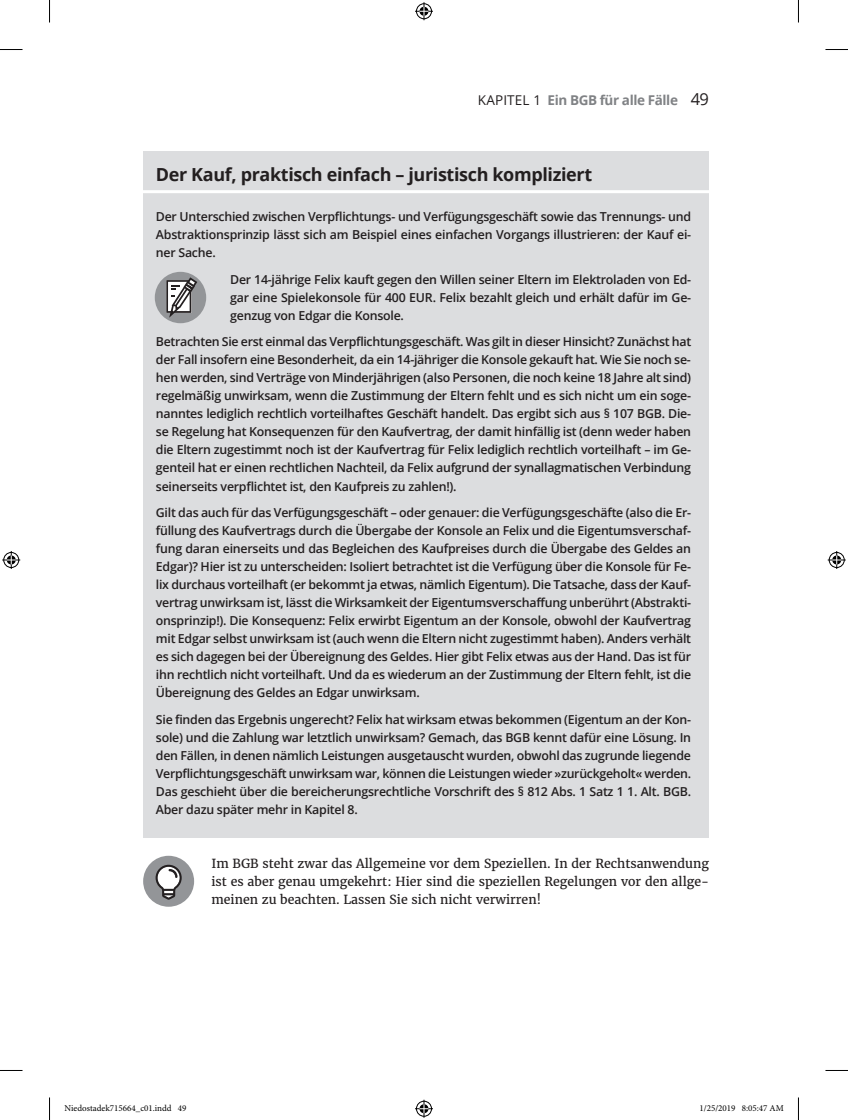
<style>
.page{position:relative;width:848px;height:1120px;background:#fff}
.page>*{position:absolute;margin:0;border:0;box-sizing:border-box;transform-origin:0 0}
.t1{font:700 18px "Open Sans";letter-spacing:-.02em;color:#231f20}
.t2{font:700 13.5px "Open Sans";letter-spacing:-.03em;color:#808285}
.t3{font:600 12.3px/18px "Open Sans";letter-spacing:-.02em;color:#231f20;text-align:justify}
.t4{font:12.3px/18px "Merriweather";color:#231f20;text-align:justify}
.t5{font:9px "Minion Pro";color:#000}
.s1{font-weight:400;color:#231f20}
.s2{font-weight:400;font-size:16.5px;color:#231f20}
</style>
<div class="page">
<div style="left:143px;top:855px;width:51px;height:51px;background:#939598;border-radius:50%"></div>
<svg style="left:155px;top:864px;width:27px;height:35px"></svg>
<div style="left:143px;top:151px;width:566px;height:55px;background:#dcdddf"></div>
<hr style="left:70px;top:190px;width:639px;height:3px;background:#fff">
<div style="left:143px;top:194px;width:566px;height:87px;background:#dcdddf"></div>
<div style="left:143px;top:256px;width:566px;height:88px;background:#dcdddf"></div>
<div style="left:143px;top:319px;width:566px;height:195px;background:#dcdddf"></div>
<div style="left:143px;top:489px;width:566px;height:232px;background:#dcdddf"></div>
<div style="left:143px;top:696px;width:566px;height:141px;background:#dcdddf"></div>
<div style="left:155px;top:272px;width:51px;height:51px;background:#939598;border-radius:50%"></div>
<svg style="left:166px;top:277px;width:31px;height:41px"></svg>
<svg style="left:0;top:49px;width:22px;height:1px"></svg>
<svg style="left:825px;top:49px;width:22px;height:1px"></svg>
<svg style="left:0;top:1070px;width:22px;height:1px"></svg>
<svg style="left:825px;top:1070px;width:22px;height:1px"></svg>
<svg style="left:49px;top:0;width:1px;height:23px"></svg>
<svg style="left:49px;top:1097px;width:1px;height:22px"></svg>
<svg style="left:798px;top:0;width:1px;height:23px"></svg>
<svg style="left:798px;top:1097px;width:1px;height:22px"></svg>
<svg style="left:415px;top:2px;width:18px;height:18px"></svg>
<svg style="left:415px;top:1099px;width:18px;height:18px"></svg>
<svg style="left:2px;top:551px;width:18px;height:18px"></svg>
<svg style="left:827px;top:551px;width:18px;height:18px"></svg>
<p class="t2" style="left:478px;top:90px;width:232px"><span class="s1">KAPITEL 1</span> Ein BGB für alle Fälle <span class="s2">49</span></p>
<h1 class="t1" style="left:156px;top:162px;width:437px">Der Kauf, praktisch einfach – juristisch kompliziert</h1>
<p class="t3" style="left:156px;top:207px;width:536px">Der Unterschied zwischen Verpflichtungs- und Verfügungsgeschäft sowie das Trennungs- und Abstraktionsprinzip lässt sich am Beispiel eines einfachen Vorgangs illustrieren: der Kauf ei&shy;ner Sache.</p>
<p class="t3" style="left:230px;top:270px;width:462px">Der 14-jährige Felix kauft gegen den Willen seiner Eltern im Elektroladen von Ed&shy;gar eine Spielekonsole für 400 EUR. Felix bezahlt gleich und erhält dafür im Ge&shy;genzug von Edgar die Konsole.</p>
<p class="t3" style="left:156px;top:333px;width:536px">Betrachten Sie erst einmal das Verpflichtungsgeschäft. Was gilt in dieser Hinsicht? Zunächst hat der Fall insofern eine Besonderheit, da ein 14-jähriger die Konsole gekauft hat. Wie Sie noch se&shy;hen werden, sind Verträge von Minderjährigen (also Personen, die noch keine 18 Jahre alt sind) regelmäßig unwirksam, wenn die Zustimmung der Eltern fehlt und es sich nicht um ein soge&shy;nanntes lediglich rechtlich vorteilhaftes Geschäft handelt. Das ergibt sich aus § 107 BGB. Die&shy;se Regelung hat Konsequenzen für den Kaufvertrag, der damit hinfällig ist (denn weder haben die Eltern zugestimmt noch ist der Kaufvertrag für Felix lediglich rechtlich vorteilhaft – im Ge&shy;genteil hat er einen rechtlichen Nachteil, da Felix aufgrund der synallagmatischen Verbindung seinerseits verpflichtet ist, den Kaufpreis zu zahlen!).</p>
<p class="t3" style="left:156px;top:503px;width:536px">Gilt das auch für das Verfügungsgeschäft – oder genauer: die Verfügungsgeschäfte (also die Er&shy;füllung des Kaufvertrags durch die Übergabe der Konsole an Felix und die Eigentumsverschaf&shy;fung daran einerseits und das Begleichen des Kaufpreises durch die Übergabe des Geldes an Edgar)? Hier ist zu unterscheiden: Isoliert betrachtet ist die Verfügung über die Konsole für Fe&shy;lix durchaus vorteilhaft (er bekommt ja etwas, nämlich Eigentum). Die Tatsache, dass der Kauf&shy;vertrag unwirksam ist, lässt die Wirksamkeit der Eigentumsverschaffung unberührt (Abstrakti&shy;onsprinzip!). Die Konsequenz: Felix erwirbt Eigentum an der Konsole, obwohl der Kaufvertrag mit Edgar selbst unwirksam ist (auch wenn die Eltern nicht zugestimmt haben). Anders verhält es sich dagegen bei der Übereignung des Geldes. Hier gibt Felix etwas aus der Hand. Das ist für ihn rechtlich nicht vorteilhaft. Und da es wiederum an der Zustimmung der Eltern fehlt, ist die Übereignung des Geldes an Edgar unwirksam.</p>
<p class="t3" style="left:156px;top:710px;width:536px">Sie finden das Ergebnis ungerecht? Felix hat wirksam etwas bekommen (Eigentum an der Kon&shy;sole) und die Zahlung war letztlich unwirksam? Gemach, das BGB kennt dafür eine Lösung. In den Fällen, in denen nämlich Leistungen ausgetauscht wurden, obwohl das zugrunde liegende Verpflichtungsgeschäft unwirksam war, können die Leistungen wieder »zurückgeholt« werden.<br>Das geschieht über die bereicherungsrechtliche Vorschrift des § 812 Abs. 1 Satz 1 1. Alt. BGB.<br>Aber dazu später mehr in Kapitel 8.</p>
<p class="t4" style="left:211px;top:854px;width:499px">Im BGB steht zwar das Allgemeine vor dem Speziellen. In der Rechtsanwendung ist es aber genau umgekehrt: Hier sind die speziellen Regelungen vor den allge&shy;meinen zu beachten. Lassen Sie sich nicht verwirren!</p>
<p class="t5" style="left:64px;top:1102px;width:123px">Niedostadek715664_c01.indd 49</p>
<p class="t5" style="left:699px;top:1102px;width:86px">1/25/2019 8:05:47 AM</p>
</div>
